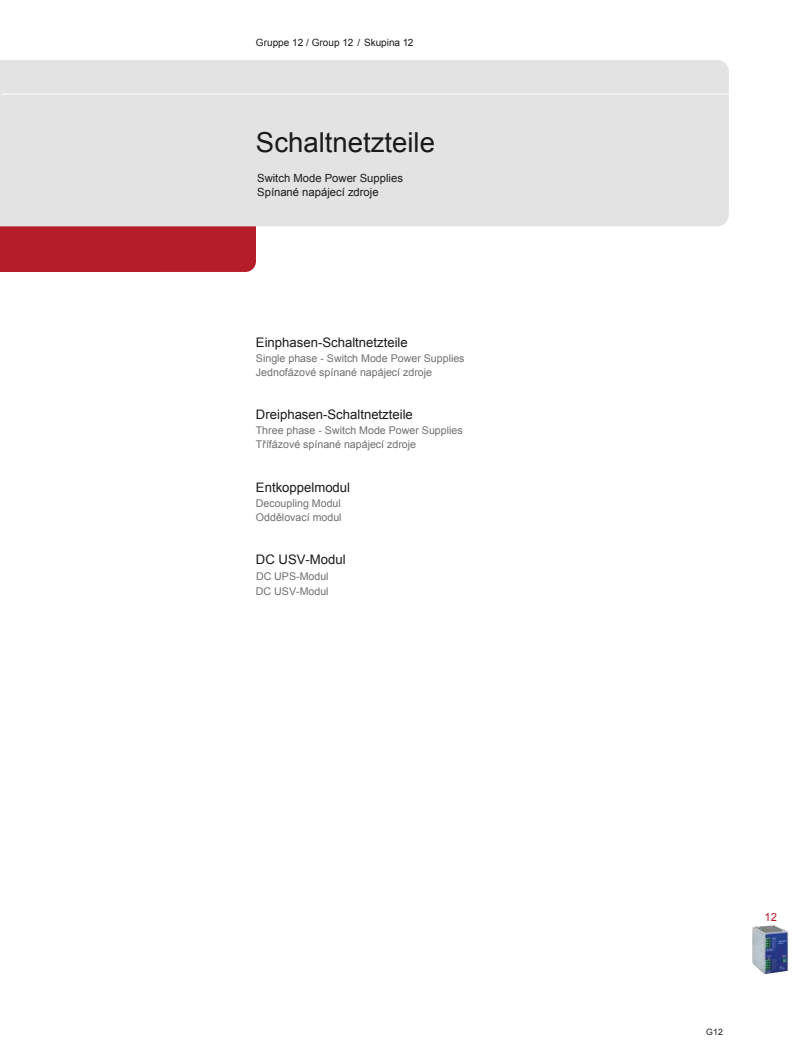
<style>
.page{position:relative;width:798px;height:1053px;background:#fff}
.page>*{position:absolute;margin:0;border:0;box-sizing:border-box;transform-origin:0 0}
.t1{font:27.5px "Arial";color:#1a1a18}
.t2{font:13.12px "Arial";color:#1a1a18}
.t3{font:11.25px "Arial";color:#1a1a18}
.t4{font:11.25px "Arial";color:#b51d28}
.t5{font:10.62px "Arial";color:#6f6f6e}
.t6{font:10px "Arial";color:#1a1a18}
.t7{font:8.75px "Arial";color:#1a1a18}
</style>
<div class="page">
<div style="left:0;top:107px;width:155px;height:165px;background:#b51d28"></div>
<div style="left:129px;top:107px;width:127px;height:165px;background:#b51d28;border-radius:11px"></div>
<div style="left:0;top:60px;width:728px;height:166px;background:#e3e3e3"></div>
<hr style="left:2px;top:94px;width:762px;height:1px;background:#fff">
<img style="left:752px;top:925px;width:36px;height:49px">
<p class="t6" style="left:256px;top:36px;width:159px">Gruppe 12 / Group 12 Skupina 12</p>
<p class="t6" style="left:357px;top:36px;width:4px">/</p>
<h1 class="t1" style="left:256px;top:124px;width:180px">Schaltnetzteile</h1>
<p class="t3" style="left:257px;top:185px;width:123px">Spínané napájecí zdroje</p>
<p class="t3" style="left:257px;top:170px;width:147px">Switch Mode Power Supplies</p>
<p class="t2" style="left:256px;top:334px;width:153px">Einphasen-Schaltnetzteile</p>
<p class="t5" style="left:256px;top:351px;width:210px">Single phase - Switch Mode Power Supplies</p>
<p class="t5" style="left:256px;top:365px;width:177px">Jednofázové spínané napájecí zdroje</p>
<p class="t2" style="left:256px;top:406px;width:158px">Dreiphasen-Schaltnetzteile</p>
<p class="t5" style="left:256px;top:423px;width:208px">Three phase - Switch Mode Power Supplies</p>
<p class="t5" style="left:256px;top:437px;width:162px">Třífázové spínané napájecí zdroje</p>
<p class="t2" style="left:256px;top:478px;width:96px">Entkoppelmodul</p>
<p class="t5" style="left:256px;top:496px;width:87px">Decoupling Modul</p>
<p class="t5" style="left:256px;top:510px;width:87px">Oddělovací modul</p>
<p class="t2" style="left:256px;top:551px;width:91px">DC USV-Modul</p>
<p class="t5" style="left:256px;top:569px;width:74px">DC UPS-Modul</p>
<p class="t5" style="left:256px;top:584px;width:74px">DC USV-Modul</p>
<p class="t7" style="left:706px;top:1026px;width:18px">G12</p>
<p class="t4" style="left:764px;top:909px;width:14px">12</p>
</div>
